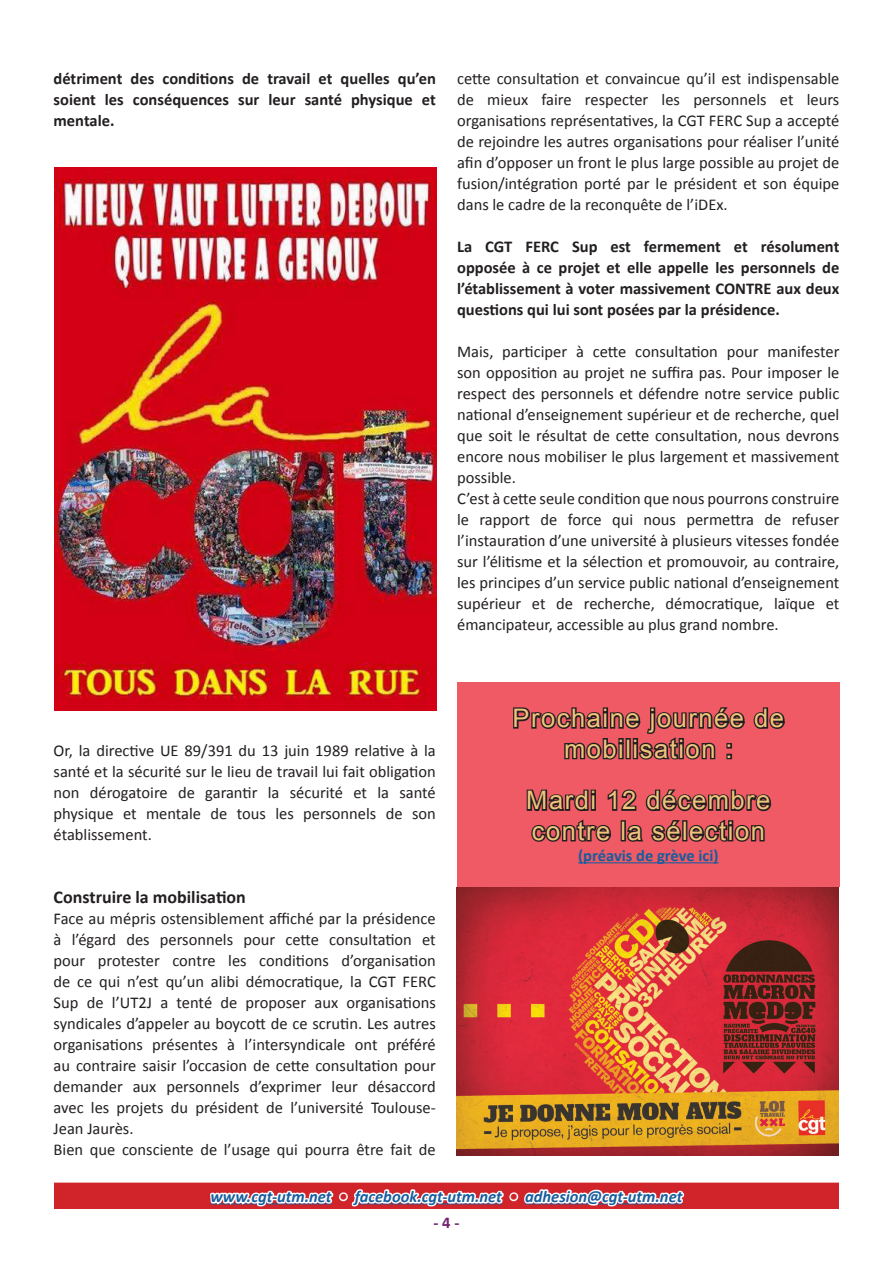
<style>
.page{position:relative;width:893px;height:1263px;background:#fff}
.page>*{position:absolute;margin:0;border:0;box-sizing:border-box;transform-origin:0 0}
.RDV_manif{font:25.5px/30.6px "Arial";letter-spacing:.06em;color:#f0c37c;text-align:center}
.Titre_3{font:700 18px "Calibri";color:#231f20}
.t1{font:16.5px/21px "Calibri";color:#231f20;text-align:justify}
.t2{font:700 16.5px/21px "Calibri";color:#231f20;text-align:justify}
.t3{font:italic 700 16.5px "Calibri";color:#175d9e}
.t4{font:700 16.5px "Calibri";color:#175d9e}
.t5{font:700 16.5px "Calibri";color:#722273}
.s1{color:#d1232a}
</style>
<div class="page">
<div style="left:55px;top:1183px;width:783px;height:25px;background:#d1232a"></div>
<svg style="left:210px;top:1118px;width:477px;height:88px"></svg>
<div style="left:54px;top:1182px;width:785px;height:27px;border:2px solid #d1232a"></div>
<img style="left:54px;top:168px;width:383px;height:542px">
<img style="left:457px;top:887px;width:382px;height:268px">
<div style="left:457px;top:682px;width:382px;height:205px;background:#f05a64"></div>
<hr style="left:578px;top:862px;width:141px;height:1px;background:#175d9e">
<svg style="left:513px;top:707px;width:272px;height:53px"></svg>
<svg style="left:526px;top:789px;width:246px;height:53px"></svg>
<p class="t2" style="left:54px;top:68px;width:384px">détriment des conditions de travail et quelles qu’en soient les conséquences sur leur santé physique et mentale.</p>
<p class="t1" style="left:457px;top:68px;width:384px">cette consultation et convaincue qu’il est indispensable de mieux faire respecter les personnels et leurs organisations représentatives, la CGT FERC Sup a accepté de rejoindre les autres organisations pour réaliser l’unité afin d’opposer un front le plus large possible au projet de fusion/intégration porté par le président et son équipe dans le cadre de la reconquête de l’iDEx.</p>
<p class="t2" style="left:457px;top:236px;width:384px">La CGT FERC Sup est fermement et résolument opposée à ce projet et elle appelle les personnels de l’établissement à voter massivement CONTRE aux deux questions qui lui sont posées par la présidence.</p>
<p class="t1" style="left:457px;top:341px;width:384px">Mais, participer à cette consultation pour manifester son opposition au projet ne suffira pas. Pour imposer le respect des personnels et défendre notre service public national d’enseignement supérieur et de recherche, quel que soit le résultat de cette consultation, nous devrons encore nous mobiliser le plus largement et massivement possible.</p>
<p class="t1" style="left:457px;top:488px;width:384px">C’est à cette seule condition que nous pourrons construire le rapport de force qui nous permettra de refuser l’instauration d’une université à plusieurs vitesses fondée sur l’élitisme et la sélection et promouvoir, au contraire, les principes d’un service public national d’enseignement supérieur et de recherche, démocratique, laïque et émancipateur, accessible au plus grand nombre.</p>
<p class="t1" style="left:54px;top:740px;width:384px">Or, la directive UE 89/391 du 13 juin 1989 relative à la santé et la sécurité sur le lieu de travail lui fait obligation non dérogatoire de garantir la sécurité et la santé physique et mentale de tous les personnels de son établissement.</p>
<p class="Titre_3" style="left:54px;top:886px;width:194px">Construire la mobilisation</p>
<p class="t1" style="left:54px;top:908px;width:384px">Face au mépris ostensiblement affiché par la présidence à l’égard des personnels pour cette consultation et pour protester contre les conditions d’organisation de ce qui n’est qu’un alibi démocratique, la CGT FERC Sup de l’UT2J a tenté de proposer aux organisations syndicales d’appeler au boycott de ce scrutin. Les autres organisations présentes à l’intersyndicale ont préféré au contraire saisir l’occasion de cette consultation pour demander aux personnels d’exprimer leur désaccord avec les projets du président de l’université Toulouse-Jean Jaurès.</p>
<p class="t1" style="left:54px;top:1139px;width:384px">Bien que consciente de l’usage qui pourra être fait de</p>
<p class="RDV_manif" style="left:513px;top:703px;width:273px">Prochaine journée de mobilisation :</p>
<p class="RDV_manif" style="left:526px;top:785px;width:246px">Mardi 12 décembre</p>
<p class="RDV_manif" style="left:532px;top:816px;width:235px">contre la sélection</p>
<p class="t4" style="left:578px;top:845px;width:142px">(préavis de grève ici)</p>
<p class="t3" style="left:211px;top:1186px;width:473px">www.cgt-utm.net <span class="s1">•</span> facebook.cgt-utm.net <span class="s1">•</span> adhesion@cgt-utm.net</p>
<p class="t5" style="left:433px;top:1211px;width:27px">- 4 -</p>
</div>
